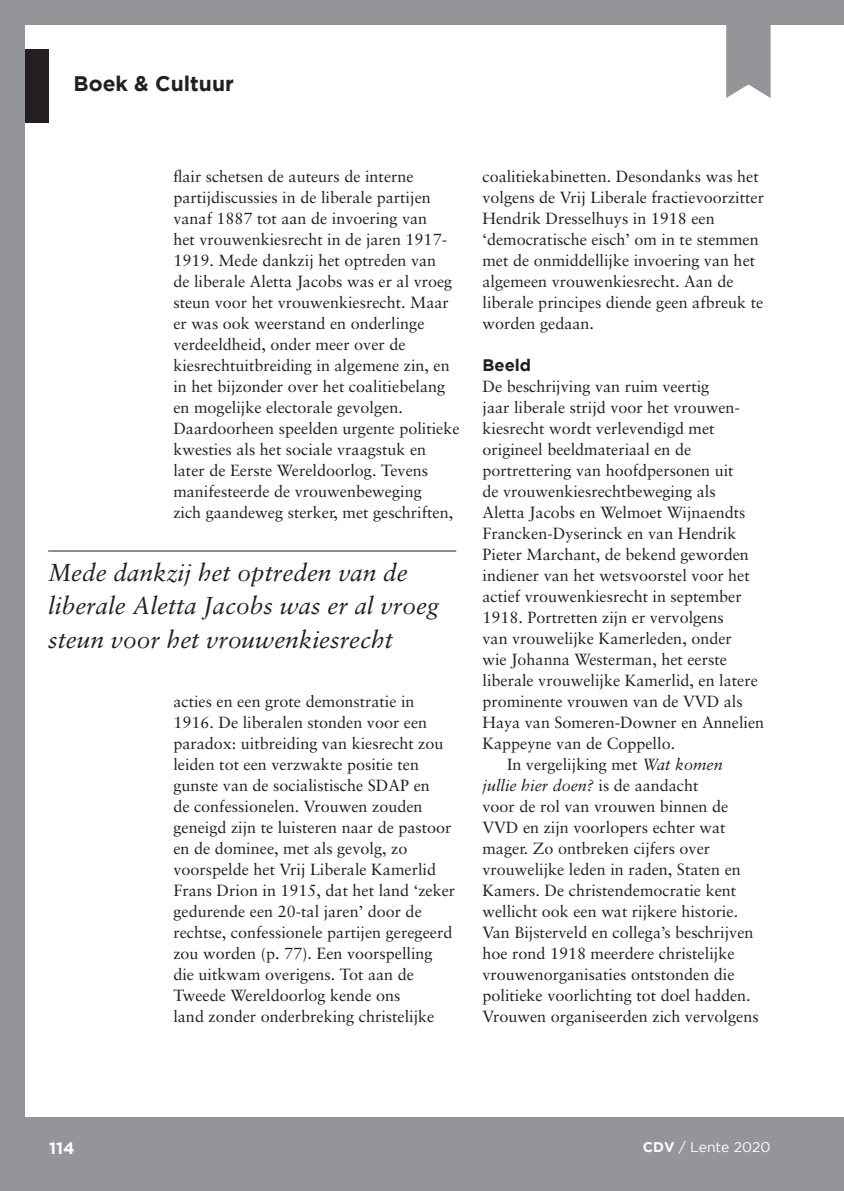
<style>
.page{position:relative;width:844px;height:1191px;background:#fff}
.page>*{position:absolute;margin:0;border:0;box-sizing:border-box;transform-origin:0 0}
.t1{font:italic 24.5px/33.2px "Sabon LT";color:#231f20}
.t2{font:700 21px "Gotham";color:#231f20}
.t3{font:700 16.62px "Gotham";color:#231f20}
.t4{font:700 16.62px "Gotham";color:#fff}
.t5{font:16.1px/21px "Sabon LT";color:#231f20}
.t6{font:italic 16.1px "Sabon LT";color:#231f20}
.t7{font:14px "Gotham";color:#fff}
.s1{font-style:italic}
.s2{font-style:normal}
.s3{font-weight:700}
</style>
<div class="page">
<svg style="left:726px;top:25px;width:44px;height:73px;background:#9d9fa2"></svg>
<div style="left:0;top:49px;width:49px;height:73px;background:#231f20"></div>
<div style="left:0;top:1117px;width:843px;height:74px;background:#939598"></div>
<hr style="left:843px;top:1117px;width:1px;height:74px;background:#939598">
<div style="left:0;top:0;width:843px;height:25px;background:#939598"></div>
<div style="left:0;top:0;width:25px;height:1191px;background:#939598"></div>
<hr style="left:48px;top:550px;width:408px;height:1px;background:#231f20">
<svg style="left:843px;top:0;width:1px;height:25px"></svg>
<h2 class="t2" style="left:74px;top:71px;width:162px">Boek &amp; Cultuur</h2>
<p class="t5" style="left:173px;top:166px;width:288px">flair schetsen de auteurs de interne partijdiscussies in de liberale partijen vanaf 1887 tot aan de invoering van<br>het vrouwenkiesrecht in de jaren 1917- 1919. Mede dankzij het optreden van<br>de liberale Aletta Jacobs was er al vroeg steun voor het vrouwenkiesrecht. Maar er was ook weerstand en onderlinge verdeeldheid, onder meer over de kiesrechtuitbreiding in algemene zin, en in het bijzonder over het coalitiebelang en mogelijke electorale gevolgen.<br>Daardoorheen speelden urgente politieke kwesties als het sociale vraagstuk en later de Eerste Wereldoorlog. Tevens manifesteerde de vrouwenbeweging<br>zich gaandeweg sterker, met geschriften,</p>
<h1 class="t1" style="left:48px;top:556px;width:392px">Mede dankzij het optreden van de liberale Aletta Jacobs was er al vroeg steun voor het vrouwenkiesrecht</h1>
<p class="t5" style="left:173px;top:691px;width:283px">acties en een grote demonstratie in 1916. De liberalen stonden voor een paradox: uitbreiding van kiesrecht zou leiden tot een verzwakte positie ten gunste van de socialistische SDAP en<br>de confessionelen. Vrouwen zouden geneigd zijn te luisteren naar de pastoor en de dominee, met als gevolg, zo voorspelde het Vrij Liberale Kamerlid Frans Drion in 1915, dat het land ‘zeker gedurende een 20-tal jaren’ door de rechtse, confessionele partijen geregeerd zou worden (p. 77). Een voorspelling die uitkwam overigens. Tot aan de Tweede Wereldoorlog kende ons<br>land zonder onderbreking christelijke</p>
<p class="t5" style="left:482px;top:166px;width:283px">coalitiekabinetten. Desondanks was het volgens de Vrij Liberale fractievoorzitter Hendrik Dresselhuys in 1918 een ‘democratische eisch’ om in te stemmen met de onmiddellijke invoering van het algemeen vrouwenkiesrecht. Aan de liberale principes diende geen afbreuk te worden gedaan.</p>
<p class="t3" style="left:482px;top:356px;width:50px">Beeld</p>
<p class="t5" style="left:482px;top:376px;width:228px">De beschrijving van ruim veertig</p>
<p class="t5" style="left:482px;top:397px;width:257px">jaar liberale strijd voor het vrouwen-</p>
<p class="t5" style="left:482px;top:418px;width:234px">kiesrecht wordt verlevendigd met</p>
<p class="t5" style="left:482px;top:439px;width:210px">origineel beeldmateriaal en de</p>
<p class="t5" style="left:482px;top:460px;width:252px">portrettering van hoofdpersonen uit</p>
<p class="t5" style="left:482px;top:481px;width:234px">de vrouwenkiesrechtbeweging als</p>
<p class="t5" style="left:482px;top:502px;width:264px">Aletta Jacobs en Welmoet Wijnaendts</p>
<p class="t5" style="left:482px;top:523px;width:255px">Francken-Dyserinck en van Hendrik</p>
<p class="t5" style="left:482px;top:544px;width:268px">Pieter Marchant, de bekend geworden</p>
<p class="t5" style="left:482px;top:565px;width:269px">indiener van het wetsvoorstel voor het</p>
<p class="t5" style="left:482px;top:586px;width:260px">actief vrouwenkiesrecht in september</p>
<p class="t5" style="left:482px;top:607px;width:243px">1918. Portretten zijn er vervolgens</p>
<p class="t5" style="left:482px;top:628px;width:251px">van vrouwelijke Kamerleden, onder</p>
<p class="t5" style="left:482px;top:649px;width:246px">wie Johanna Westerman, het eerste</p>
<p class="t5" style="left:482px;top:670px;width:277px">liberale vrouwelijke Kamerlid, en latere</p>
<p class="t5" style="left:482px;top:691px;width:261px">prominente vrouwen van de VVD als</p>
<p class="t5" style="left:482px;top:712px;width:283px">Haya van Someren-Downer en Annelien</p>
<p class="t5" style="left:482px;top:733px;width:194px">Kappeyne van de Coppello.</p>
<p class="t5" style="left:507px;top:754px;width:217px">In vergelijking met <span class="s1">Wat komen</span></p>
<p class="t6" style="left:482px;top:776px;width:217px">jullie hier doen? <span class="s2">is de aandacht</span></p>
<p class="t5" style="left:482px;top:796px;width:247px">voor de rol van vrouwen binnen de</p>
<p class="t5" style="left:482px;top:817px;width:244px">VVD en zijn voorlopers echter wat</p>
<p class="t5" style="left:482px;top:838px;width:229px">mager. Zo ontbreken cijfers over</p>
<p class="t5" style="left:482px;top:859px;width:260px">vrouwelijke leden in raden, Staten en</p>
<p class="t5" style="left:482px;top:880px;width:255px">Kamers. De christendemocratie kent</p>
<p class="t5" style="left:482px;top:901px;width:257px">wellicht ook een wat rijkere historie.</p>
<p class="t5" style="left:482px;top:922px;width:272px">Van Bijsterveld en collega’s beschrijven</p>
<p class="t5" style="left:482px;top:943px;width:253px">hoe rond 1918 meerdere christelijke</p>
<p class="t5" style="left:482px;top:964px;width:253px">vrouwenorganisaties ontstonden die</p>
<p class="t5" style="left:482px;top:985px;width:270px">politieke voorlichting tot doel hadden.</p>
<p class="t5" style="left:482px;top:1006px;width:277px">Vrouwen organiseerden zich vervolgens</p>
<p class="t4" style="left:49px;top:1138px;width:27px">114</p>
<p class="t7" style="left:642px;top:1138px;width:129px"><span class="s3">CDV</span> / Lente 2020</p>
</div>
